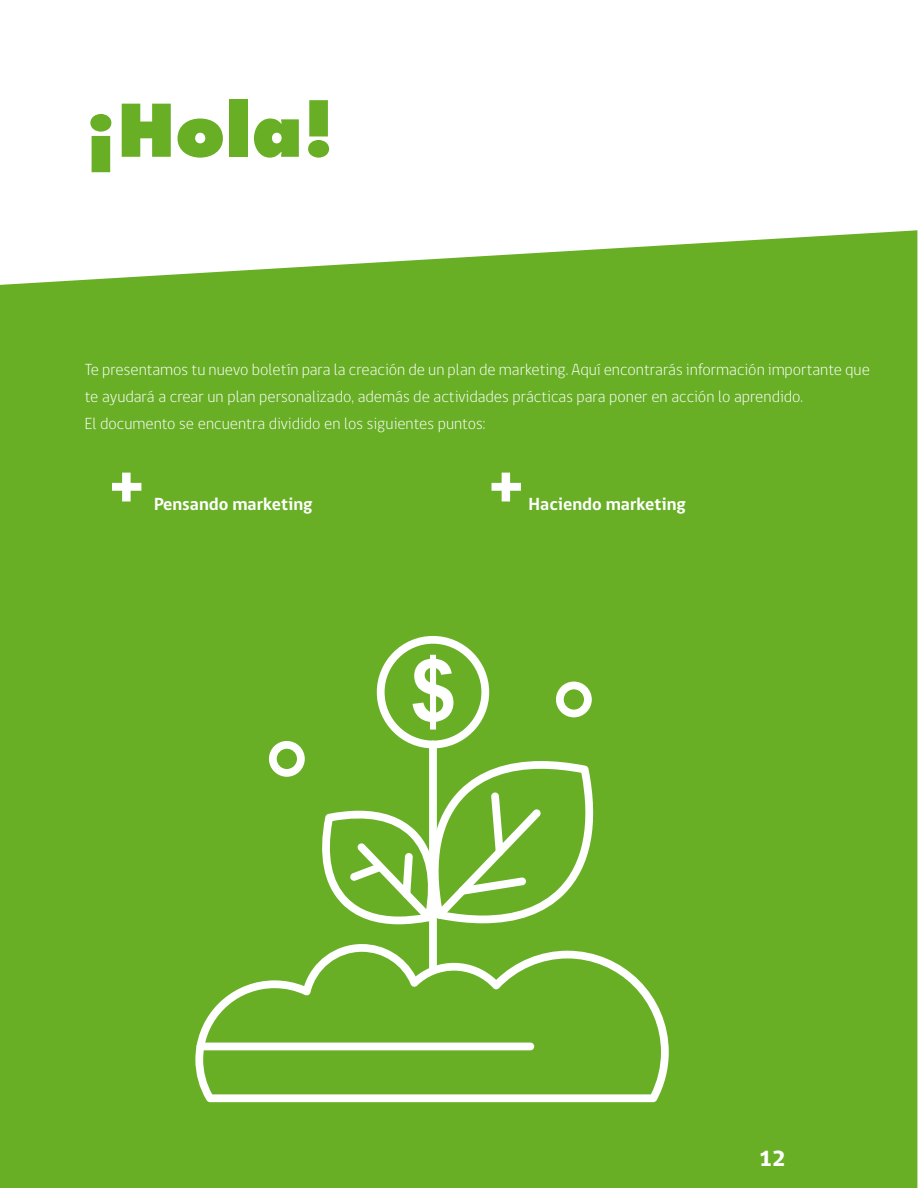
<style>
.page{position:relative;width:918px;height:1188px;background:#fff}
.page>*{position:absolute;margin:0;border:0;box-sizing:border-box;transform-origin:0 0}
.t1{font:800 77.25px "gob CL";color:#fff}
.t2{font:800 70.5px "Futura Std";color:#68af26}
.t3{font:800 22.5px "gob CL";color:#fff}
.t4{font:700 18px "gob CL";color:#fff}
.t5{font:300 16.5px/27px "gob CL";color:#fff}
</style>
<div class="page">
<div style="left:0;top:230px;width:917px;height:958px;background:#68af26"></div>
<svg style="left:195px;top:944px;width:474px;height:158px;fill:#68af26"></svg>
<div style="left:197px;top:1043px;width:337px;height:7px;background:#fff;border-radius:4px"></div>
<div style="left:429px;top:741px;width:8px;height:231px;background:#fff;border-radius:4px"></div>
<svg style="left:318px;top:761px;width:281px;height:163px"></svg>
<svg style="left:377px;top:636px;width:112px;height:112px"></svg>
<svg style="left:269px;top:741px;width:36px;height:36px"></svg>
<svg style="left:556px;top:682px;width:36px;height:35px"></svg>
<h2 class="t2" style="left:85px;top:86px;width:252px">¡Hola!</h2>
<p class="t5" style="left:85px;top:356px;width:787px">Te presentamos tu nuevo boletín para la creación de un plan de marketing. Aquí encontrarás información importante que te ayudará a crear un plan personalizado, además de actividades prácticas para poner en acción lo aprendido.<br>El documento se encuentra dividido en los siguientes puntos:</p>
<h1 class="t1" style="left:107px;top:430px;width:41px">+</h1>
<h1 class="t1" style="left:486px;top:430px;width:41px">+</h1>
<p class="t4" style="left:154px;top:492px;width:160px">Pensando marketing</p>
<p class="t4" style="left:529px;top:492px;width:159px">Haciendo marketing</p>
<h3 class="t3" style="left:759px;top:1143px;width:28px">12</h3>
</div>
